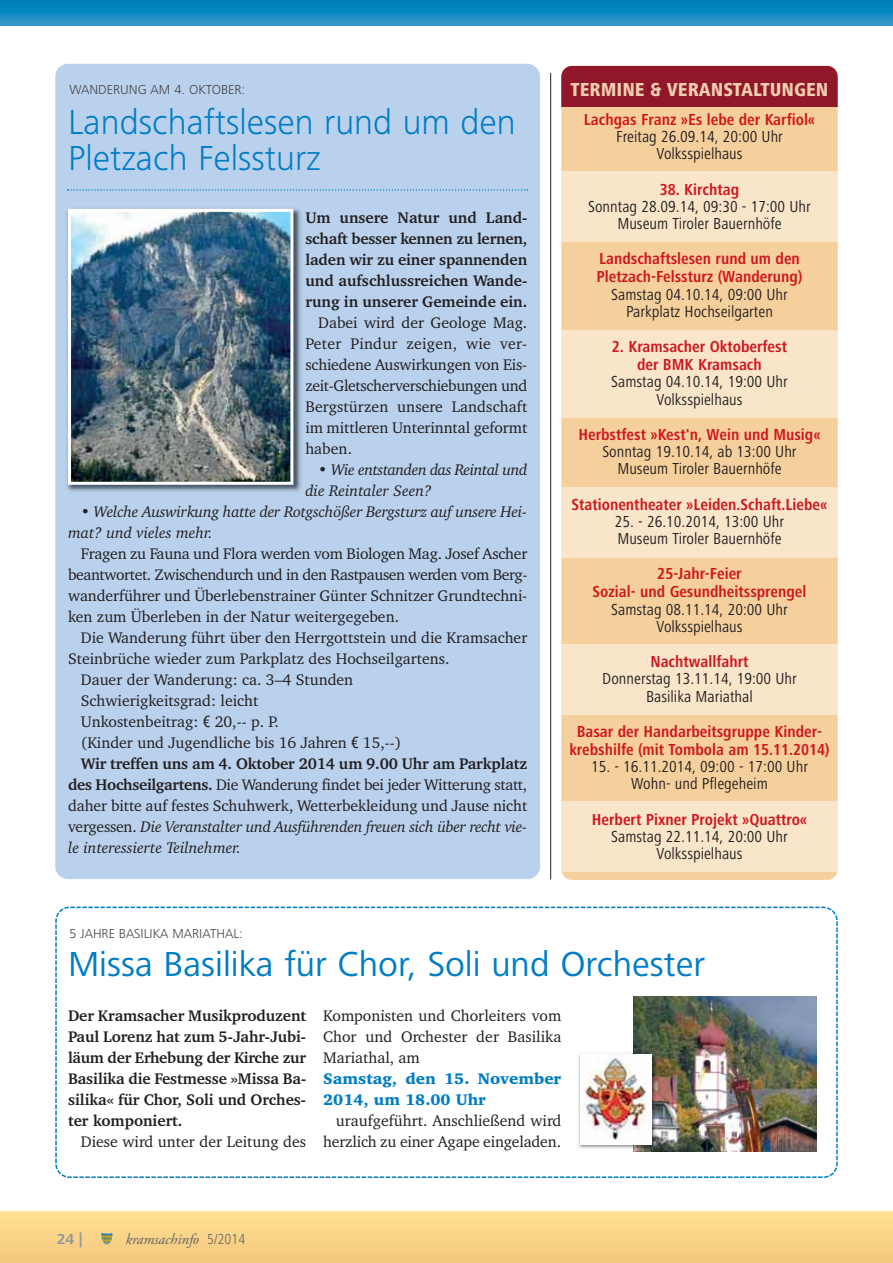
<style>
.page{position:relative;width:893px;height:1263px;background:#fff}
.page>*{position:absolute;margin:0;border:0;box-sizing:border-box;transform-origin:0 0}
.t1{font:300 36px/36px "Frutiger Next LT";color:#007dc5}
.t2{font:36px "Frutiger Next LT";color:#007dc5}
.t3{font:800 condensed 19.5px "Frutiger Next LT";color:#f0cdaf}
.t4{font:condensed 16.5px/17.2px "Frutiger Next LT";color:#231f20;text-align:center}
.t5{font:700 condensed 16.5px/18px "Frutiger Next LT";color:#ce171e;text-align:center}
.t6{font:15.75px/21px "Charter IT Cby BT";color:#231f20;text-align:justify}
.t7{font:700 15.75px/21px "Charter IT Cby BT";color:#231f20;text-align:justify}
.t8{font:italic 15.75px/21px "Charter IT Cby BT";letter-spacing:-.01em;color:#231f20}
.t9{font:15.75px "Charter IT Cby BT";letter-spacing:-.02em;color:#231f20}
.t10{font:italic 15.75px/21px "Charter IT Cby BT";letter-spacing:-.03em;color:#231f20}
.t11{font:900 15.75px/21px "Charter IT Cby BT";color:#007dc5}
.t12{font:italic 15px "Adobe Garamond Pro";color:#636466}
.t13{font:700 15px "Frutiger Next LT";color:#939598}
.t14{font:300 13.5px "Frutiger Next LT";color:#404041}
.s1{font-family:"Avenir Next Condensed";font-weight:500}
.s2{font-weight:700}
.s3{font-style:normal}
.s4{font-family:"Frutiger Next LT";font-weight:300;font-style:normal;font-stretch:condensed}
</style>
<div class="page">
<div style="left:0;top:1212px;width:893px;height:51px;background:#f9d488"></div>
<svg style="left:0;top:0;width:893px;height:26px;background:#138ac0"></svg>
<svg style="left:101px;top:1233px;width:12px;height:12px"></svg>
<div style="left:561px;top:66px;width:277px;height:814px;background:#f5d09c;border-radius:11px"></div>
<div style="left:561px;top:66px;width:277px;height:40px;background:#90182a"></div>
<div style="left:561px;top:172px;width:277px;height:70px;background:#f9e5c9"></div>
<div style="left:561px;top:330px;width:277px;height:87px;background:#f9e5c9"></div>
<div style="left:561px;top:487px;width:277px;height:71px;background:#f9e5c9"></div>
<div style="left:561px;top:644px;width:277px;height:70px;background:#f9e5c9"></div>
<div style="left:561px;top:801px;width:277px;height:70px;background:#f9e5c9"></div>
<hr style="left:550px;top:73px;width:1px;height:806px;background:#231f20">
<svg style="left:55px;top:906px;width:783px;height:272px"></svg>
<svg style="left:66px;top:1175px;width:7px;height:3px"></svg>
<img style="left:633px;top:996px;width:183px;height:156px">
<div style="left:55px;top:64px;width:485px;height:815px;background:#bad1ed;border-radius:13px"></div>
<img style="left:66px;top:207px;width:236px;height:285px">
<img style="left:72px;top:213px;width:217px;height:268px">
<div style="left:68px;top:209px;width:225px;height:276px;border:3px solid #fff"></div>
<svg style="left:67px;top:189px;width:461px;height:2px"></svg>
<img style="left:575px;top:1049px;width:85px;height:104px">
<svg style="left:633px;top:1152px;width:27px;height:1px"></svg>
<img style="left:580px;top:1054px;width:72px;height:90px">
<p class="t14" style="left:70px;top:84px;width:177px">WANDERUNG AM 4. OKTOBER:</p>
<h1 class="t1" style="left:68px;top:107px;width:449px">Landschaftslesen rund um den<br>Pletzach Felssturz</h1>
<p class="t7" style="left:305px;top:209px;width:223px">Um unsere Natur und Land&shy;schaft besser kennen zu lernen, laden wir zu einer spannenden und aufschlussreichen Wande&shy;rung in unserer Gemeinde ein.</p>
<p class="t6" style="left:305px;top:314px;width:223px;text-indent:13px">Dabei wird der Geologe Mag.<br>Peter Pindur zeigen, wie ver&shy;schiedene Auswirkungen von Eis&shy;zeit-Gletscherverschiebungen und Bergstürzen unsere Landschaft im mittleren Unterinntal geformt haben.</p>
<p class="t10" style="left:305px;top:461px;width:223px;text-indent:13px">• Wie entstanden das Reintal und die Reintaler Seen?</p>
<p class="t8" style="left:68px;top:503px;width:461px;text-indent:13px">• Welche Auswirkung hatte der Rotgschößer Bergsturz auf unsere Hei&shy;mat? und vieles mehr.</p>
<p class="t6" style="left:68px;top:545px;width:461px;text-indent:13px">Fragen zu Fauna und Flora werden vom Biologen Mag. Josef Ascher beantwortet. Zwischendurch und in den Rastpausen werden vom Berg&shy;wanderführer und Überlebenstrainer Günter Schnitzer Grundtechni&shy;ken zum Überleben in der Natur weitergegeben.</p>
<p class="t6" style="left:81px;top:629px;width:448px">Die Wanderung führt über den Herrgottstein und die Kramsacher</p>
<p class="t6" style="left:68px;top:650px;width:383px">Steinbrüche wieder zum Parkplatz des Hochseilgartens.</p>
<p class="t6" style="left:81px;top:671px;width:274px">Dauer der Wanderung: ca. 3–4 Stunden</p>
<p class="t6" style="left:81px;top:692px;width:179px">Schwierigkeitsgrad: leicht</p>
<p class="t6" style="left:81px;top:713px;width:200px">Unkostenbeitrag: <span class="s1">€</span> 20,-- p. P.</p>
<p class="t6" style="left:81px;top:734px;width:322px">(Kinder und Jugendliche bis 16 Jahren <span class="s1">€</span> 15,--)</p>
<p class="t7" style="left:81px;top:755px;width:448px">Wir treffen uns am 4. Oktober 2014 um 9.00 Uhr am Parkplatz</p>
<p class="t9" style="left:68px;top:779px;width:461px"><span class="s2">des Hochseilgartens.</span> Die Wanderung findet bei jeder Witterung statt,</p>
<p class="t6" style="left:68px;top:797px;width:461px">daher bitte auf festes Schuhwerk, Wetterbekleidung und Jause nicht</p>
<p class="t8" style="left:68px;top:818px;width:461px"><span class="s3">vergessen.</span> Die Veranstalter und Ausführenden freuen sich über recht vie-</p>
<p class="t8" style="left:68px;top:839px;width:175px">le interessierte Teilnehmer.</p>
<p class="t14" style="left:70px;top:928px;width:175px">5 JAHRE BASILIKA MARIATHAL:</p>
<p class="t3" style="left:571px;top:83px;width:259px">TERMINE &amp; VERANSTALTUNGEN</p>
<p class="t5" style="left:584px;top:112px;width:233px">Lachgas Franz »Es lebe der Karfiol«</p>
<p class="t4" style="left:616px;top:130px;width:168px">Freitag 26.09.14, 20:00 Uhr<br>Volksspielhaus</p>
<p class="t5" style="left:660px;top:182px;width:81px">38. Kirchtag</p>
<p class="t4" style="left:588px;top:199px;width:224px">Sonntag 28.09.14, 09:30 - 17:00 Uhr<br>Museum Tiroler Bauernhöfe</p>
<p class="t5" style="left:596px;top:251px;width:207px;text-align:left">Landschaftslesen rund um den<br>Pletzach-Felssturz (Wanderung)</p>
<p class="t4" style="left:611px;top:287px;width:178px">Samstag 04.10.14, 09:00 Uhr<br>Parkplatz Hochseilgarten</p>
<p class="t5" style="left:612px;top:339px;width:177px">2. Kramsacher Oktoberfest der BMK Kramsach</p>
<p class="t4" style="left:611px;top:375px;width:178px">Samstag 04.10.14, 19:00 Uhr<br>Volksspielhaus</p>
<p class="t5" style="left:578px;top:427px;width:244px">Herbstfest »Kest'n, Wein und Musig«</p>
<p class="t4" style="left:602px;top:445px;width:196px">Sonntag 19.10.14, ab 13:00 Uhr<br>Museum Tiroler Bauernhöfe</p>
<p class="t5" style="left:572px;top:497px;width:257px">Stationentheater »Leiden.Schaft.Liebe«</p>
<p class="t4" style="left:615px;top:514px;width:171px;text-align:left">25. - 26.10.2014, 13:00 Uhr<br>Museum Tiroler Bauernhöfe</p>
<p class="t5" style="left:592px;top:566px;width:215px">25-Jahr-Feier<br>Sozial- und Gesundheitssprengel</p>
<p class="t4" style="left:611px;top:602px;width:178px">Samstag 08.11.14, 20:00 Uhr<br>Volksspielhaus</p>
<p class="t5" style="left:650px;top:654px;width:100px">Nachtwallfahrt</p>
<p class="t4" style="left:602px;top:672px;width:196px">Donnerstag 13.11.14, 19:00 Uhr<br>Basilika Mariathal</p>
<p class="t5" style="left:569px;top:724px;width:262px">Basar der Handarbeitsgruppe Kinder&shy;krebshilfe (mit Tombola am 15.11.2014)</p>
<p class="t4" style="left:591px;top:760px;width:218px">15. - 16.11.2014, 09:00 - 17:00 Uhr<br>Wohn- und Pflegeheim</p>
<p class="t5" style="left:592px;top:812px;width:217px">Herbert Pixner Projekt »Quattro«</p>
<p class="t4" style="left:611px;top:829px;width:178px">Samstag 22.11.14, 20:00 Uhr<br>Volksspielhaus</p>
<h1 class="t2" style="left:68px;top:950px;width:639px">Missa Basilika für Chor, Soli und Orchester</h1>
<p class="t7" style="left:68px;top:1007px;width:240px">Der Kramsacher Musikproduzent Paul Lorenz hat zum 5-Jahr-Jubi&shy;läum der Erhebung der Kirche zur Basilika die Festmesse »Missa Ba&shy;silika« für Chor, Soli und Orches&shy;ter komponiert.</p>
<p class="t6" style="left:81px;top:1133px;width:227px">Diese wird unter der Leitung des</p>
<p class="t6" style="left:323px;top:1007px;width:240px">Komponisten und Chorleiters vom Chor und Orchester der Basilika Mariathal, am</p>
<p class="t11" style="left:323px;top:1070px;width:240px">Samstag, den 15. November<br>2014, um 18.00 Uhr</p>
<p class="t6" style="left:323px;top:1112px;width:240px;text-align:right">uraufgeführt. Anschließend wird herzlich zu einer Agape eingeladen.</p>
<p class="t13" style="left:57px;top:1233px;width:27px">24 |</p>
<p class="t12" style="left:126px;top:1233px;width:121px">kramsachinfo <span class="s4">5/2014</span></p>
</div>
